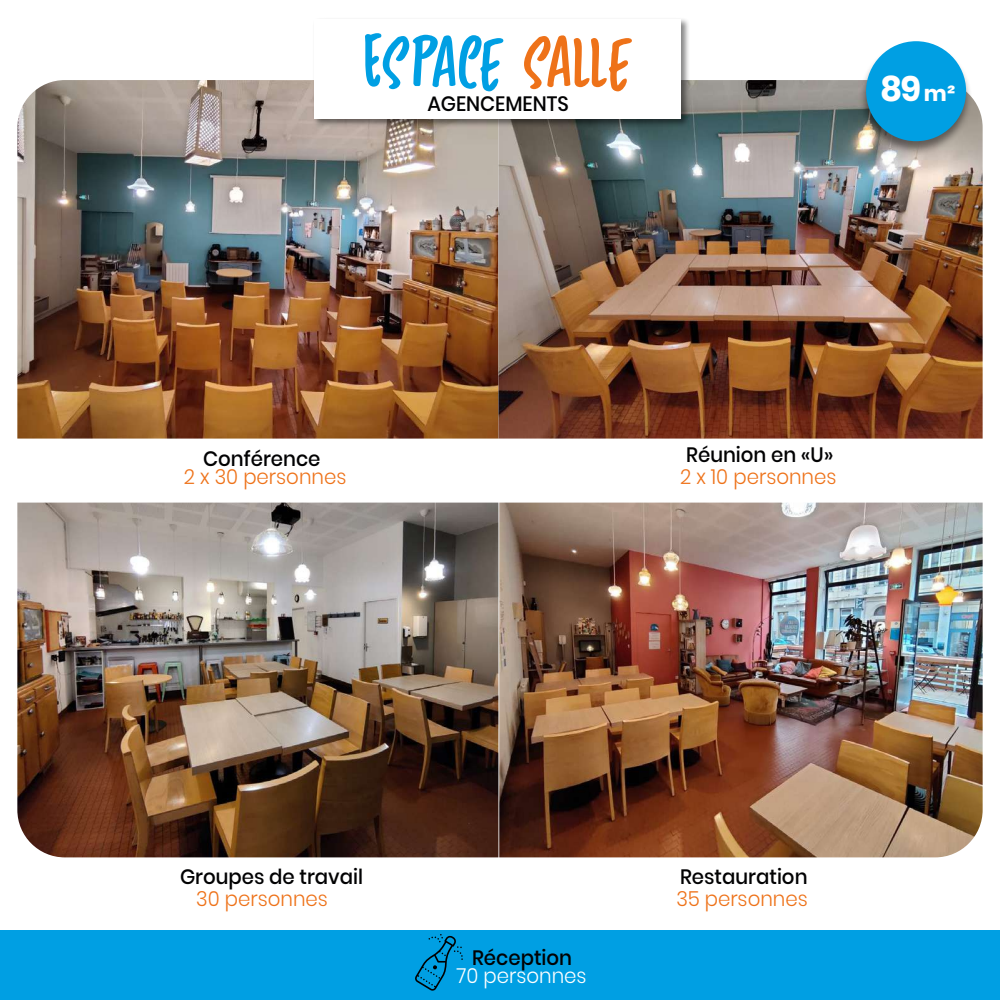
<style>
.page{position:relative;width:1000px;height:1000px;background:#fff}
.page>*{position:absolute;margin:0;border:0;box-sizing:border-box;transform-origin:0 0}
.t1{font:86.12px "Sunny Weather DEMO";letter-spacing:-.025em;color:#009fe3}
.t2{font:700 34.38px "Poppins";color:#fff}
.t3{font:500 20.75px "Poppins";color:#020203;scale:.95 1}
.t4{font:300 20.75px "Poppins";color:#ee7219;scale:.95 1}
.t5{font:300 20.75px "Poppins";color:#fff;scale:.95 1}
.s1{color:#ee7219}
.s2{font-size:21.75px}
</style>
<div class="page">
<img style="left:17px;top:80px;width:966px;height:359px">
<img style="left:17px;top:503px;width:966px;height:354px">
<div style="left:313px;top:18px;width:377px;height:110px;background:#000;opacity:.47"></div>
<div style="left:314px;top:19px;width:367px;height:100px;background:#fff"></div>
<div style="left:858px;top:41px;width:115px;height:115px;background:#000;opacity:.44"></div>
<div style="left:866px;top:41px;width:100px;height:100px;background:#009fe3;border-radius:50%"></div>
<div style="left:0;top:930px;width:1000px;height:70px;background:#009fe3"></div>
<svg style="left:415px;top:934px;width:48px;height:57px"></svg>
<h1 class="t1" style="left:363px;top:19px;width:272px">ESPACE <span class="s1">SALLE</span></h1>
<p class="t3" style="left:427px;top:91px;width:150px">AGENCEMENTS</p>
<h2 class="t2" style="left:880px;top:69px;width:77px">89 <span class="s2">m²</span></h2>
<p class="t3" style="left:203px;top:446px;width:125px">Conférence</p>
<p class="t4" style="left:184px;top:465px;width:173px">2 x 30 personnes</p>
<p class="t3" style="left:686px;top:443px;width:156px">Réunion en «U»</p>
<p class="t4" style="left:680px;top:465px;width:166px">2 x 10 personnes</p>
<p class="t3" style="left:180px;top:865px;width:194px">Groupes de travail</p>
<p class="t4" style="left:196px;top:886px;width:140px">30 personnes</p>
<p class="t3" style="left:472px;top:945px;width:107px">Réception</p>
<p class="t5" style="left:456px;top:964px;width:139px">70 personnes</p>
<p class="t3" style="left:680px;top:865px;width:136px">Restauration</p>
<p class="t4" style="left:676px;top:886px;width:140px">35 personnes</p>
</div>
